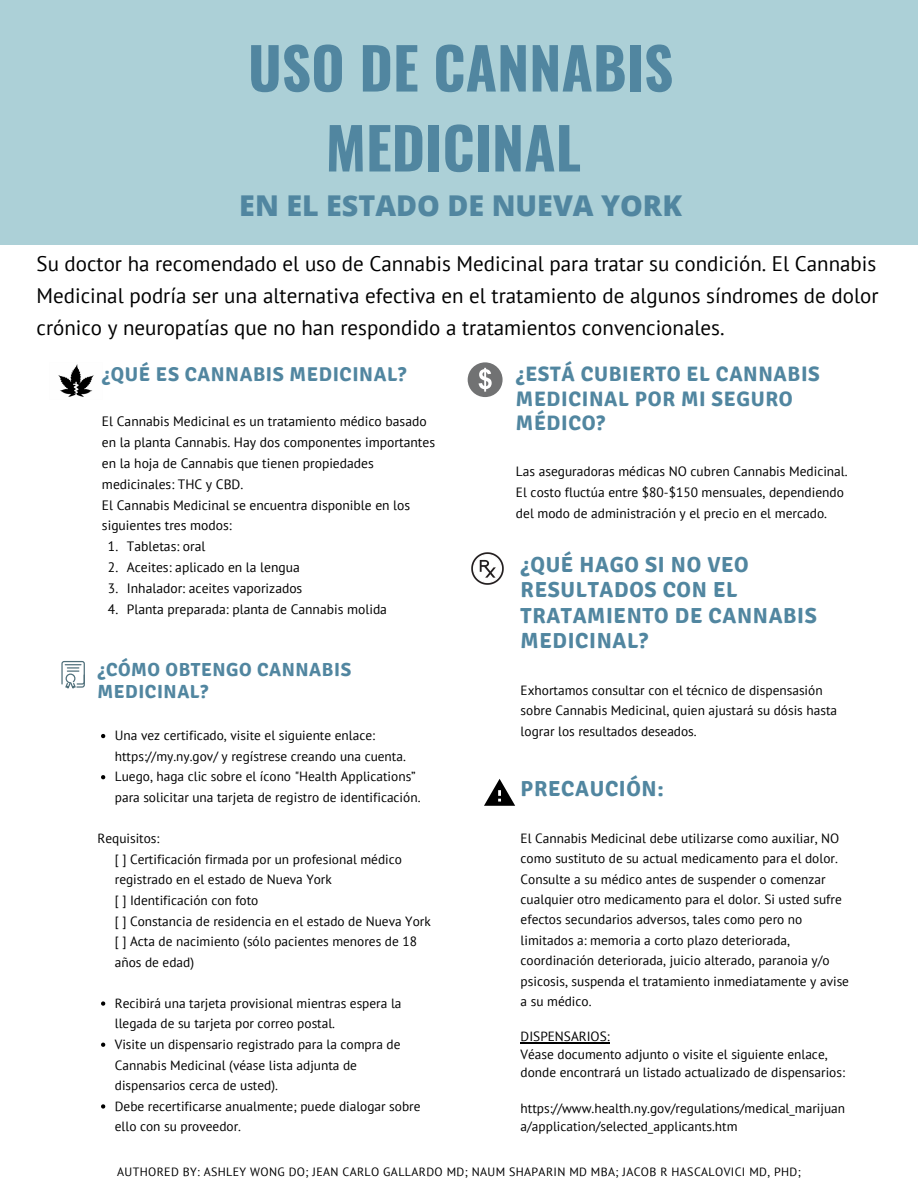
<style>
.page{position:relative;width:918px;height:1188px;background:#fff}
.page>*{position:absolute;margin:0;border:0;box-sizing:border-box;transform-origin:0 0}
.t1{font:700 57.3px/79.9px "Oswald";color:#5186a0;text-align:center}
.t2{font:800 28.65px "Open Sans";color:#5186a0}
.t3{font:700 21.75px/25.3px "Signika";letter-spacing:.03em;color:#5186a0}
.t4{font:21px/31.8px "PT Sans";color:#000;text-align:justify}
.t5{font:700 20.85px/24.3px "Signika";letter-spacing:.03em;color:#5186a0}
.t6{font:700 19.95px "Signika";letter-spacing:.03em;color:#5186a0}
.t7{font:700 18.9px/22px "Signika";letter-spacing:.03em;color:#5186a0}
.t8{font:13.65px/21px "PT Sans";color:#000}
.t9{font:13.35px/20.5px "PT Sans";color:#000}
.t10{font:12px "PT Sans";letter-spacing:.03em;color:#000}
</style>
<div class="page">
<div style="left:0;top:0;width:918px;height:245px;background:#acd0d7"></div>
<svg style="left:101px;top:734px;width:4px;height:4px"></svg>
<svg style="left:101px;top:775px;width:4px;height:4px"></svg>
<svg style="left:101px;top:1001px;width:4px;height:5px"></svg>
<svg style="left:101px;top:1043px;width:4px;height:4px"></svg>
<svg style="left:101px;top:1104px;width:4px;height:5px"></svg>
<svg style="left:61px;top:661px;width:24px;height:28px"></svg>
<img style="left:58px;top:364px;width:36px;height:33px">
<div style="left:468px;top:362px;width:35px;height:35px;background:#717273;border-radius:50%"></div>
<svg style="left:479px;top:368px;width:13px;height:24px"></svg>
<img style="left:471px;top:552px;width:33px;height:33px">
<svg style="left:484px;top:779px;width:31px;height:27px"></svg>
<hr style="left:521px;top:1042px;width:89px;height:1px;background:#000">
<h1 class="t1" style="left:248px;top:26px;width:427px">USO DE CANNABIS<br>MEDICINAL</h1>
<h2 class="t2" style="left:239px;top:186px;width:444px">EN EL ESTADO DE NUEVA YORK</h2>
<p class="t4" style="left:37px;top:247px;width:843px">Su doctor ha recomendado el uso de Cannabis Medicinal para tratar su condición. El Cannabis Medicinal podría ser una alternativa efectiva en el tratamiento de algunos síndromes de dolor crónico y neuropatías que no han respondido a tratamientos convencionales.</p>
<h3 class="t6" style="left:102px;top:363px;width:306px">¿QUÉ ES CANNABIS MEDICINAL?</h3>
<h3 class="t5" style="left:516px;top:362px;width:305px">¿ESTÁ CUBIERTO EL CANNABIS<br>MEDICINAL POR MI SEGURO<br>MÉDICO?</h3>
<p class="t9" style="left:516px;top:460px;width:333px;line-height:21.1px">Las aseguradoras médicas NO cubren Cannabis Medicinal.<br>El costo fluctúa entre $80-$150 mensuales, dependiendo del modo de administración y el precio en el mercado.</p>
<h3 class="t3" style="left:521px;top:552px;width:298px">¿QUÉ HAGO SI NO VEO<br>RESULTADOS CON EL<br>TRATAMIENTO DE CANNABIS<br>MEDICINAL?</h3>
<p class="t9" style="left:521px;top:680px;width:318px">Exhortamos consultar con el técnico de dispensasión sobre Cannabis Medicinal, quien ajustará su dósis hasta lograr los resultados deseados.</p>
<p class="t8" style="left:102px;top:410px;width:326px">El Cannabis Medicinal es un tratamiento médico basado</p>
<p class="t8" style="left:102px;top:431px;width:335px">en la planta Cannabis. Hay dos componentes importantes</p>
<p class="t8" style="left:102px;top:452px;width:273px">en la hoja de Cannabis que tienen propiedades</p>
<p class="t8" style="left:102px;top:473px;width:143px">medicinales: THC y CBD.</p>
<p class="t8" style="left:102px;top:494px;width:310px">El Cannabis Medicinal se encuentra disponible en los</p>
<p class="t8" style="left:102px;top:515px;width:131px">siguientes tres modos:</p>
<p class="t8" style="left:108px;top:536px;width:12px">1.</p>
<p class="t8" style="left:108px;top:557px;width:12px">2.</p>
<p class="t8" style="left:108px;top:578px;width:12px">3.</p>
<p class="t8" style="left:108px;top:599px;width:12px">4.</p>
<p class="t8" style="left:127px;top:536px;width:262px">Tabletas: oral<br>Aceites: aplicado en la lengua<br>Inhalador: aceites vaporizados<br>Planta preparada: planta de Cannabis molida</p>
<h3 class="t7" style="left:97px;top:659px;width:255px">¿CÓMO OBTENGO CANNABIS<br>MEDICINAL?</h3>
<p class="t9" style="left:115px;top:725px;width:307px">Una vez certificado, visite el siguiente enlace: https://my.ny.gov/ y regístrese creando una cuenta.<br>Luego, haga clic sobre el ícono "Health Applications” para solicitar una tarjeta de registro de identificación.</p>
<h3 class="t3" style="left:521px;top:776px;width:145px">PRECAUCIÓN:</h3>
<p class="t9" style="left:521px;top:828px;width:330px">El Cannabis Medicinal debe utilizarse como auxiliar, NO como sustituto de su actual medicamento para el dolor.<br>Consulte a su médico antes de suspender o comenzar cualquier otro medicamento para el dolor. Si usted sufre efectos secundarios adversos, tales como pero no limitados a: memoria a corto plazo deteriorada, coordinación deteriorada, juicio alterado, paranoia y/o psicosis, suspenda el tratamiento inmediatamente y avise a su médico.</p>
<p class="t9" style="left:521px;top:1027px;width:326px;line-height:18px">DISPENSARIOS:<br>Véase documento adjunto o visite el siguiente enlace, donde encontrará un listado actualizado de dispensarios:</p>
<p class="t9" style="left:521px;top:1099px;width:326px;line-height:18px">https://www.health.ny.gov/regulations/medical_marijuan a/application/selected_applicants.htm</p>
<p class="t9" style="left:115px;top:828px;width:317px;text-indent:-17px">Requisitos:<br>[ ] Certificación firmada por un profesional médico registrado en el estado de Nueva York<br>[ ] Identificación con foto<br>[ ] Constancia de residencia en el estado de Nueva York [ ] Acta de nacimiento (sólo pacientes menores de 18 años de edad)</p>
<p class="t9" style="left:115px;top:993px;width:307px">Recibirá una tarjeta provisional mientras espera la llegada de su tarjeta por correo postal.<br>Visite un dispensario registrado para la compra de Cannabis Medicinal (véase lista adjunta de dispensarios cerca de usted).<br>Debe recertificarse anualmente; puede dialogar sobre ello con su proveedor.</p>
<p class="t10" style="left:117px;top:1164px;width:685px">AUTHORED BY: ASHLEY WONG DO; JEAN CARLO GALLARDO MD; NAUM SHAPARIN MD MBA; JACOB R HASCALOVICI MD, PHD;</p>
</div>
